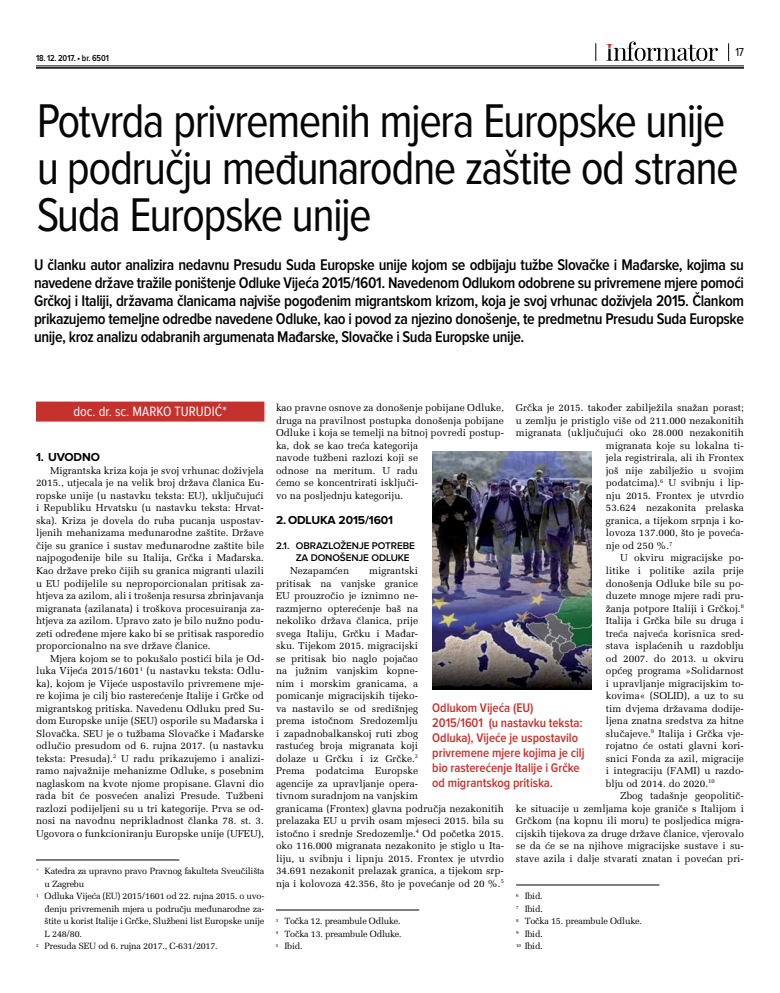
<style>
.page{position:relative;width:780px;height:993px;background:#fff}
.page>*{position:absolute;margin:0;border:0;box-sizing:border-box;transform-origin:0 0}
.t1{font:49px/47px "Proxima Nova Cond";letter-spacing:-.035em;color:#000}
.t2{font:600 16px/18px "Proxima Nova Cond";letter-spacing:-.025em;color:#000;text-align:justify}
.t3{font:14px "Proxima Nova Cond";color:#fff}
.t4{font:600 13px/15px "Proxima Nova Cond";color:#c5322d}
.t5{font:700 12px "Proxima Nova";letter-spacing:-.01em;color:#000}
.t6{font:12px "Proxima Nova Cond";color:#000}
.t7{font:10px/12.5px "Melior 1250";color:#000;text-align:justify}
.t8{font:600 10px/12.5px "Proxima Nova";letter-spacing:-.01em;color:#000}
.t9{font:9px/12.5px "Melior 1250";letter-spacing:-.02em;color:#000}
.t10{font:600 9px "Proxima Nova Cond";letter-spacing:-.015em;color:#000}
</style>
<div class="page">
<hr style="left:36px;top:67px;width:708px;height:2px;background:#000">
<hr style="left:36px;top:66px;width:708px;height:1px;background:#000">
<svg style="left:595px;top:43px;width:1px;height:18px"></svg>
<svg style="left:728px;top:43px;width:1px;height:18px"></svg>
<svg style="left:606px;top:41px;width:112px;height:20px"></svg>
<div style="left:36px;top:401px;width:228px;height:20px;background:#c5322d"></div>
<img style="left:432px;top:452px;width:159px;height:237px">
<hr style="left:36px;top:859px;width:143px;height:1px;background:#000">
<hr style="left:276px;top:909px;width:143px;height:1px;background:#000">
<hr style="left:516px;top:884px;width:143px;height:1px;background:#000">
<p class="t10" style="left:36px;top:54px;width:74px">18. 12. 2017. • br. 6501</p>
<p class="t6" style="left:735px;top:47px;width:10px">17</p>
<h1 class="t1" style="left:36px;top:99px;width:704px">Potvrda privremenih mjera Europske unije u području međunarodne zaštite od strane<br>Suda Europske unije</h1>
<p class="t2" style="left:34px;top:256px;width:711px">U članku autor analizira nedavnu Presudu Suda Europske unije kojom se odbijaju tužbe Slovačke i Mađarske, kojima su navedene države tražile poništenje Odluke Vijeća 2015/1601. Navedenom Odlukom odobrene su privremene mjere pomoći Grčkoj i Italiji, državama članicama najviše pogođenim migrantskom krizom, koja je svoj vrhunac doživjela 2015. Člankom prikazujemo temeljne odredbe navedene Odluke, kao i povod za njezino donošenje, te predmetnu Presudu Suda Europske unije, kroz analizu odabranih argumenata Mađarske, Slovačke i Suda Europske unije.</p>
<h3 class="t3" style="left:73px;top:404px;width:155px">doc. dr. sc. MARKO TURUDIĆ*</h3>
<p class="t5" style="left:36px;top:452px;width:65px">1. UVODNO</p>
<p class="t7" style="left:36px;top:464px;width:229px;text-indent:14px">Migrantska kriza koja je svoj vrhunac doživjela 2015., utjecala je na velik broj država članica Eu&shy;ropske unije (u nastavku teksta: EU), uključujući i Republiku Hrvatsku (u nastavku teksta: Hrvat&shy;ska). Kriza je dovela do ruba pucanja uspostav&shy;ljenih mehanizama međunarodne zaštite. Države čije su granice i sustav međunarodne zaštite bile najpogođenije bile su Italija, Grčka i Mađarska.<br>Kao države preko čijih su granica migranti ulazili u EU podijelile su neproporcionalan pritisak za&shy;htjeva za azilom, ali i trošenja resursa zbrinjavanja migranata (azilanata) i troškova procesuiranja za&shy;htjeva za azilom. Upravo zato je bilo nužno podu&shy;zeti određene mjere kako bi se pritisak rasporedio proporcionalno na sve države članice.</p>
<p class="t7" style="left:36px;top:651px;width:229px;text-indent:14px">Mjera kojom se to pokušalo postići bila je Od&shy;luka Vijeća 2015/1601<sup>1</sup> (u nastavku teksta: Odlu&shy;ka), kojom je Vijeće uspostavilo privremene mje&shy;re kojima je cilj bio rasterećenje Italije i Grčke od migrantskog pritiska. Navedenu Odluku pred Su&shy;dom Europske unije (SEU) osporile su Mađarska i Slovačka. SEU je o tužbama Slovačke i Mađarske odlučio presudom od 6. rujna 2017. (u nastavku teksta: Presuda).<sup>2</sup> U radu prikazujemo i analizi&shy;ramo najvažnije mehanizme Odluke, s posebnim naglaskom na kvote njome propisane. Glavni dio rada bit će posvećen analizi Presude. Tužbeni razlozi podijeljeni su u tri kategorije. Prva se od&shy;nosi na navodnu neprikladnost članka 78. st. 3.<br>Ugovora o funkcioniranju Europske unije (UFEU),</p>
<p class="t9" style="left:36px;top:864px;width:230px"><sup>*</sup> Katedra za upravno pravo Pravnog fakulteta Sveučilišta</p>
<p class="t9" style="left:45px;top:877px;width:41px">u Zagrebu</p>
<p class="t9" style="left:36px;top:889px;width:230px"><sup>1</sup> Odluka Vijeća (EU) 2015/1601 od 22. rujna 2015. o uvo-</p>
<p class="t9" style="left:45px;top:902px;width:221px">đenju privremenih mjera u području međunarodne za-</p>
<p class="t9" style="left:45px;top:914px;width:221px">štite u korist Italije i Grčke, Službeni list Europske unije</p>
<p class="t9" style="left:45px;top:927px;width:39px">L 248/80.</p>
<p class="t9" style="left:36px;top:939px;width:183px"><sup>2</sup> Presuda SEU od 6. rujna 2017., C-631/2017.</p>
<p class="t7" style="left:276px;top:401px;width:229px;text-align:left">kao pravne osnove za donošenje pobijane Odluke, druga na pravilnost postupka donošenja pobijane Odluke i koja se temelji na bitnoj povredi postup&shy;ka, dok se kao treća kategorija<br>navode tužbeni razlozi koji se<br>odnose na meritum. U radu<br>ćemo se koncentrirati isključi-<br>vo na posljednju kategoriju.</p>
<p class="t5" style="left:276px;top:514px;width:119px">2. ODLUKA 2015/1601</p>
<p class="t8" style="left:296px;top:539px;width:121px;text-indent:-20px">2.1. OBRAZLOŽENJE POTREBE<br>ZA DONOŠENJE ODLUKE</p>
<p class="t7" style="left:290px;top:564px;width:60px">Nezapamćen</p>
<p class="t7" style="left:516px;top:401px;width:229px">Grčka je 2015. također zabilježila snažan porast;</p>
<p class="t7" style="left:516px;top:414px;width:229px">u zemlju je pristiglo više od 211.000 nezakonitih</p>
<p class="t7" style="left:516px;top:426px;width:229px">migranata (uključujući oko 28.000 nezakonitih</p>
<p class="t7" style="left:605px;top:439px;width:140px">migranata koje su lokalna ti-</p>
<p class="t7" style="left:605px;top:451px;width:140px">jela registrirala, ali ih Frontex</p>
<p class="t7" style="left:605px;top:464px;width:140px">još nije zabilježio u svojim</p>
<p class="t7" style="left:605px;top:476px;width:140px">podatcima).<sup>6</sup> U svibnju i lip-</p>
<p class="t7" style="left:605px;top:489px;width:140px">nju 2015. Frontex je utvrdio</p>
<p class="t7" style="left:605px;top:501px;width:140px">53.624 nezakonita prelaska</p>
<p class="t7" style="left:605px;top:514px;width:140px">granica, a tijekom srpnja i ko-</p>
<p class="t7" style="left:605px;top:526px;width:140px">lovoza 137.000, što je poveća-</p>
<p class="t7" style="left:605px;top:539px;width:68px">nje od 250 %.<sup>7</sup></p>
<p class="t7" style="left:620px;top:551px;width:125px">U okviru migracijske po-</p>
<p class="t7" style="left:605px;top:564px;width:140px">litike i politike azila prije</p>
<p class="t7" style="left:605px;top:576px;width:140px">donošenja Odluke bile su po-</p>
<p class="t7" style="left:605px;top:589px;width:140px">duzete mnoge mjere radi pru-</p>
<p class="t7" style="left:605px;top:601px;width:140px">žanja potpore Italiji i Grčkoj.<sup>8</sup></p>
<p class="t7" style="left:605px;top:614px;width:140px">Italija i Grčka bile su druga i</p>
<p class="t7" style="left:605px;top:626px;width:140px">treća najveća korisnica sred-</p>
<p class="t7" style="left:605px;top:639px;width:140px">stava isplaćenih u razdoblju</p>
<p class="t7" style="left:605px;top:651px;width:140px">od 2007. do 2013. u okviru</p>
<p class="t7" style="left:605px;top:664px;width:140px">općeg programa »Solidarnost</p>
<p class="t7" style="left:605px;top:676px;width:140px">i upravljanje migracijskim to-</p>
<p class="t7" style="left:605px;top:689px;width:140px">kovima« (SOLID), a uz to su</p>
<p class="t7" style="left:605px;top:701px;width:140px">tim dvjema državama dodije-</p>
<p class="t7" style="left:605px;top:714px;width:140px">ljena znatna sredstva za hitne</p>
<p class="t7" style="left:605px;top:726px;width:140px">slučajeve.<sup>9</sup> Italija i Grčka vje-</p>
<p class="t7" style="left:605px;top:739px;width:140px">rojatno će ostati glavni kori-</p>
<p class="t7" style="left:605px;top:751px;width:140px">snici Fonda za azil, migracije</p>
<p class="t7" style="left:605px;top:764px;width:140px">i integraciju (FAMI) u razdo-</p>
<p class="t7" style="left:605px;top:776px;width:110px">blju od 2014. do 2020.<sup>10</sup></p>
<p class="t7" style="left:620px;top:789px;width:125px">Zbog tadašnje geopolitič-</p>
<p class="t7" style="left:516px;top:801px;width:229px">ke situacije u zemljama koje graniče s Italijom i</p>
<p class="t7" style="left:516px;top:814px;width:229px">Grčkom (na kopnu ili moru) te posljedica migra-</p>
<p class="t7" style="left:516px;top:826px;width:229px">cijskih tijekova za druge države članice, vjerovalo</p>
<p class="t7" style="left:516px;top:839px;width:229px">se da će se na njihove migracijske sustave i su-</p>
<p class="t7" style="left:516px;top:851px;width:229px">stave azila i dalje stvarati znatan i povećan pri-</p>
<p class="t7" style="left:276px;top:564px;width:229px;text-align:left;text-indent:93px">migrantski<br>pritisak na vanjske granice<br>EU prouzročio je iznimno ne-<br>razmjerno opterećenje baš na<br>nekoliko država članica, prije<br>svega Italiju, Grčku i Mađar-<br>sku. Tijekom 2015. migracijski<br>se pritisak bio naglo pojačao<br>na južnim vanjskim kopne-<br>nim i morskim granicama, a<br>pomicanje migracijskih tijeko-<br>va nastavilo se od središnjeg<br>prema istočnom Sredozemlju<br>i zapadnobalkanskoj ruti zbog<br>rastućeg broja migranata koji<br>dolaze u Grčku i iz Grčke.<sup>3<br></sup>Prema podatcima Europske<br>agencije za upravljanje opera-<br>tivnom suradnjom na vanjskim<br>granicama (Frontex) glavna područja nezakonitih prelazaka EU u prvih osam mjeseci 2015. bila su istočno i srednje Sredozemlje.<sup>4</sup> Od početka 2015. oko 116.000 migranata nezakonito je stiglo u Ita&shy;liju, u svibnju i lipnju 2015. Frontex je utvrdio 34.691 nezakonit prelazak granica, a tijekom srp&shy;nja i kolovoza 42.356, što je povećanje od 20 %.<sup>5</sup></p>
<h3 class="t4" style="left:432px;top:700px;width:154px">Odlukom Vijeća (EU)<br>2015/1601 (u nastavku teksta:<br>Odluka), Vijeće je uspostavilo privremene mjere kojima je cilj bio rasterećenje Italije i Grčke od migrantskog pritiska.</h3>
<p class="t9" style="left:276px;top:914px;width:127px"><sup>3</sup> Točka 12. preambule Odluke.<br><sup>4</sup> Točka 13. preambule Odluke.<br><sup>5</sup> Ibid.</p>
<p class="t9" style="left:516px;top:889px;width:127px"><sup>6</sup> Ibid.<br><sup>7</sup> Ibid.<br><sup>8</sup> Točka 15. preambule Odluke.<br><sup>9</sup> Ibid.<br><sup>10</sup> Ibid.</p>
</div>
